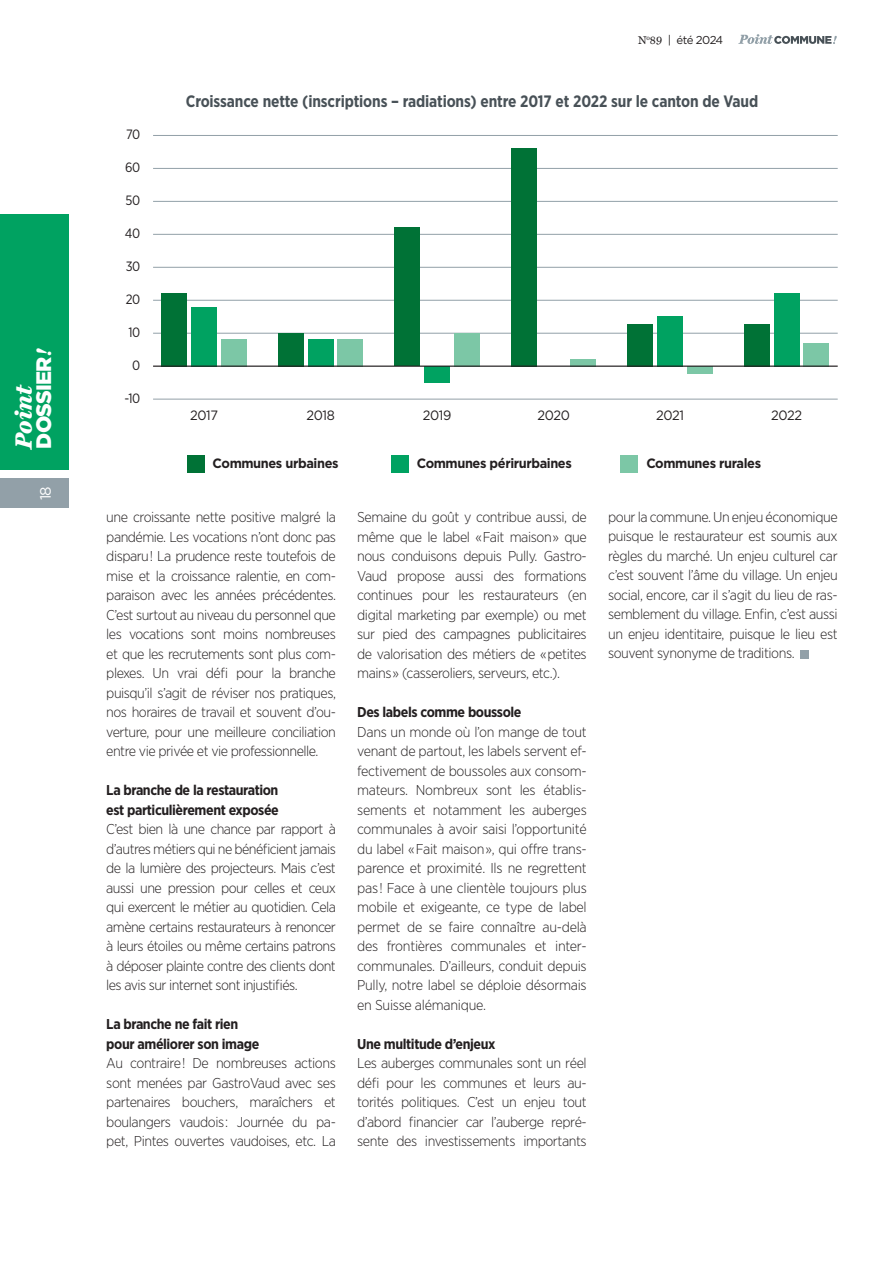
<style>
.page{position:relative;width:893px;height:1263px;background:#fff}
.page>*{position:absolute;margin:0;border:0;box-sizing:border-box;transform-origin:0 0}
.t1{font:italic 700 24px "Miller Daily Two";color:#fff}
.t2{font:900 21px "Gotham";letter-spacing:-.04em;color:#fff}
.t3{font:700 16.5px "Gotham Semi Narrow";letter-spacing:-.01em;color:#485157;scale:.95 1}
.t4{font:15px "Gotham";color:#fff}
.t5{font:300 14.25px/19.5px "Gotham Semi Narrow";letter-spacing:-.03em;color:#231f20;text-align:justify}
.t6{font:700 14.25px/19.5px "Gotham Semi Narrow";letter-spacing:-.03em;color:#231f20}
.t7{font:700 13.5px "Gotham";letter-spacing:-.03em;color:#231f20;scale:.95 1}
.t8{font:13.5px "Gotham";letter-spacing:-.03em;color:#231f20;scale:.95 1}
.t9{font:13.5px "Gotham Semi Narrow";letter-spacing:-.03em;color:#231f20}
.t10{font:11.4px "Gotham";letter-spacing:-.05em;color:#231f20}
.s1{font-family:"Miller Daily Two";font-weight:700;font-style:italic}
.s2{font-family:"Miller Daily Two"}
</style>
<div class="page">
<svg style="left:738px;top:34px;width:99px;height:10px"></svg>
<div style="left:0;top:215px;width:68px;height:255px;background:#00a261"></div>
<div style="left:0;top:478px;width:68px;height:30px;background:#92a0a8"></div>
<div style="left:801px;top:650px;width:8px;height:9px;background:#92a0a8"></div>
<div style="left:187px;top:455px;width:17px;height:17px;background:#007236"></div>
<div style="left:391px;top:455px;width:17px;height:17px;background:#00a261"></div>
<div style="left:621px;top:455px;width:17px;height:17px;background:#7cc7a6"></div>
<hr style="left:153px;top:333px;width:685px;height:1px;background:#92a0a8">
<hr style="left:153px;top:300px;width:685px;height:1px;background:#92a0a8">
<hr style="left:153px;top:267px;width:685px;height:1px;background:#92a0a8">
<hr style="left:153px;top:234px;width:685px;height:1px;background:#92a0a8">
<hr style="left:153px;top:201px;width:685px;height:1px;background:#92a0a8">
<hr style="left:153px;top:168px;width:685px;height:1px;background:#92a0a8">
<hr style="left:153px;top:135px;width:685px;height:1px;background:#92a0a8">
<hr style="left:153px;top:399px;width:685px;height:1px;background:#92a0a8">
<div style="left:162px;top:293px;width:25px;height:73px;background:#007236"></div>
<div style="left:191px;top:307px;width:26px;height:59px;background:#00a261"></div>
<div style="left:221px;top:339px;width:26px;height:27px;background:#7cc7a6"></div>
<div style="left:278px;top:333px;width:26px;height:33px;background:#007236"></div>
<div style="left:308px;top:339px;width:25px;height:27px;background:#00a261"></div>
<div style="left:338px;top:339px;width:25px;height:27px;background:#7cc7a6"></div>
<div style="left:395px;top:227px;width:25px;height:139px;background:#007236"></div>
<div style="left:424px;top:366px;width:26px;height:17px;background:#00a261"></div>
<div style="left:454px;top:333px;width:26px;height:33px;background:#7cc7a6"></div>
<div style="left:511px;top:148px;width:26px;height:218px;background:#007236"></div>
<div style="left:571px;top:359px;width:25px;height:7px;background:#7cc7a6"></div>
<div style="left:628px;top:324px;width:25px;height:42px;background:#007236"></div>
<div style="left:657px;top:316px;width:26px;height:50px;background:#00a261"></div>
<div style="left:687px;top:366px;width:26px;height:8px;background:#7cc7a6"></div>
<div style="left:744px;top:324px;width:26px;height:42px;background:#007236"></div>
<div style="left:774px;top:293px;width:25px;height:73px;background:#00a261"></div>
<div style="left:804px;top:343px;width:25px;height:23px;background:#7cc7a6"></div>
<hr style="left:153px;top:366px;width:685px;height:1px;background:#231f20">
<h2 class="t2" style="left:32px;top:449px;width:102px;rotate:-90deg">DOSSIER<span class="s1">!</span></h2>
<h1 class="t1" style="left:9px;top:449px;width:66px;rotate:-90deg">Point</h1>
<p class="t4" style="left:37px;top:500px;width:16px;rotate:-90deg">18</p>
<p class="t10" style="left:638px;top:33px;width:87px"><span class="s2">N</span><sup>o</sup><span class="s2">89</span> | été 2024</p>
<p class="t9" style="left:126px;top:127px;width:16px">70</p>
<p class="t9" style="left:125px;top:160px;width:17px">60</p>
<p class="t9" style="left:126px;top:193px;width:16px">50</p>
<p class="t9" style="left:125px;top:226px;width:17px">40</p>
<p class="t9" style="left:126px;top:259px;width:16px">30</p>
<p class="t9" style="left:126px;top:292px;width:16px">20</p>
<p class="t9" style="left:128px;top:325px;width:13px">10</p>
<p class="t9" style="left:132px;top:358px;width:10px">0</p>
<p class="t9" style="left:124px;top:391px;width:17px">-10</p>
<p class="t3" style="left:186px;top:92px;width:604px">Croissance nette (inscriptions – radiations) entre 2017 et 2022 sur le canton de Vaud</p>
<p class="t8" style="left:190px;top:407px;width:31px">2017</p>
<p class="t8" style="left:306px;top:407px;width:31px">2018</p>
<p class="t8" style="left:423px;top:407px;width:32px">2019</p>
<p class="t8" style="left:537px;top:407px;width:36px">2020</p>
<p class="t8" style="left:656px;top:407px;width:31px">2021</p>
<p class="t8" style="left:771px;top:407px;width:34px">2022</p>
<p class="t7" style="left:213px;top:455px;width:134px">Communes urbaines</p>
<p class="t7" style="left:417px;top:455px;width:165px">Communes périrurbaines</p>
<p class="t7" style="left:646px;top:455px;width:122px">Communes rurales</p>
<p class="t5" style="left:106px;top:507px;width:231px">une croissante nette positive malgré la pandémie. Les vocations n’ont donc pas disparu! La prudence reste toutefois de mise et la croissance ralentie, en com&shy;paraison avec les années précédentes.<br>C’est surtout au niveau du personnel que les vocations sont moins nombreuses et que les recrutements sont plus com&shy;plexes. Un vrai défi pour la branche puisqu’il s’agit de réviser nos pratiques, nos horaires de travail et souvent d’ou&shy;verture, pour une meilleure conciliation entre vie privée et vie professionnelle.</p>
<p class="t6" style="left:106px;top:780px;width:174px">La branche de la restauration est particulièrement exposée</p>
<p class="t5" style="left:106px;top:819px;width:231px">C’est bien là une chance par rapport à d’autres métiers qui ne bénéficient jamais de la lumière des projecteurs. Mais c’est aussi une pression pour celles et ceux qui exercent le métier au quotidien. Cela amène certains restaurateurs à renoncer à leurs étoiles ou même certains patrons à déposer plainte contre des clients dont les avis sur internet sont injustifiés.</p>
<p class="t6" style="left:106px;top:1014px;width:154px">La branche ne fait rien pour améliorer son image</p>
<p class="t5" style="left:106px;top:1053px;width:231px">Au contraire! De nombreuses actions sont menées par GastroVaud avec ses partenaires bouchers, maraîchers et boulangers vaudois: Journée du pa&shy;pet, Pintes ouvertes vaudoises, etc. La</p>
<p class="t5" style="left:357px;top:507px;width:231px">Semaine du goût y contribue aussi, de même que le label «Fait maison» que nous conduisons depuis Pully. Gastro-Vaud propose aussi des formations continues pour les restaurateurs (en digital marketing par exemple) ou met sur pied des campagnes publicitaires de valorisation des métiers de «petites mains» (casseroliers, serveurs, etc.).</p>
<p class="t6" style="left:357px;top:702px;width:166px">Des labels comme boussole</p>
<p class="t5" style="left:357px;top:722px;width:231px">Dans un monde où l’on mange de tout venant de partout, les labels servent ef&shy;fectivement de boussoles aux consom&shy;mateurs. Nombreux sont les établis&shy;sements et notamment les auberges communales à avoir saisi l’opportunité du label «Fait maison», qui offre trans&shy;parence et proximité. Ils ne regrettent pas! Face à une clientèle toujours plus mobile et exigeante, ce type de label permet de se faire connaître au-delà des frontières communales et inter&shy;communales. D’ailleurs, conduit depuis Pully, notre label se déploie désormais en Suisse alémanique.</p>
<p class="t6" style="left:357px;top:1033px;width:140px">Une multitude d’enjeux</p>
<p class="t5" style="left:357px;top:1053px;width:231px">Les auberges communales sont un réel défi pour les communes et leurs au&shy;torités politiques. C’est un enjeu tout d’abord financier car l’auberge repré&shy;sente des investissements importants</p>
<p class="t5" style="left:608px;top:507px;width:231px">pour la commune. Un enjeu économique puisque le restaurateur est soumis aux règles du marché. Un enjeu culturel car c’est souvent l’âme du village. Un enjeu social, encore, car il s’agit du lieu de ras&shy;semblement du village. Enfin, c’est aussi un enjeu identitaire, puisque le lieu est souvent synonyme de traditions.</p>
</div>
